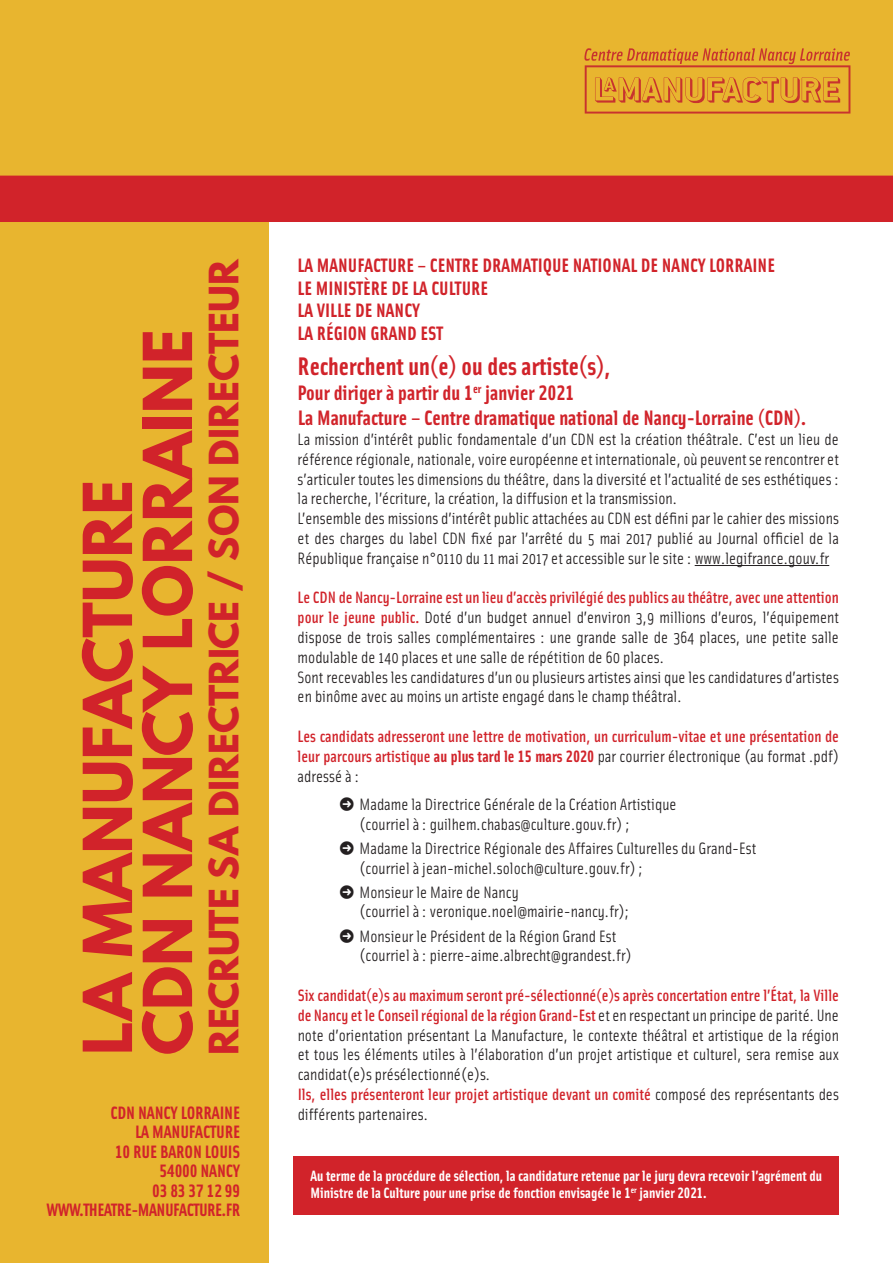
<style>
.page{position:relative;width:893px;height:1263px;background:#fff}
.page>*{position:absolute;margin:0;border:0;box-sizing:border-box;transform-origin:0 0}
.t1{font:700 59.85px/60px "League Spartan";color:#d1232a}
.t2{font:700 35.85px "League Spartan";color:#d1232a}
.t3{font:25.5px "Solex Bold Lining";color:#d1232a}
.t4{font:21px/25.2px "Solex Bold Lining";color:#d1232a}
.t5{font:19.5px/22.5px "Solex Bold Lining";color:#d1232a}
.t6{font:18px/19.5px "Solex Bold Lining";letter-spacing:-.01em;color:#d1232a;text-align:right}
.t7{font:16.5px/19.8px "Solex";color:#231f20}
.t8{font:16.5px/19.8px "Solex Medium Lining";color:#d1232a}
.t9{font:15px/16.5px "Solex Bold Lining";color:#fff}
.s1{font-family:"Solex Medium Lining";color:#d1232a}
.s2{font-family:"Solex Bold Lining";color:#d1232a}
.s3{font-family:"Solex";color:#231f20}
</style>
<div class="page">
<div style="left:0;top:0;width:268px;height:1263px;background:#e8b52f"></div>
<hr style="left:695px;top:565px;width:134px;height:1px;background:#231f20">
<div style="left:293px;top:1157px;width:546px;height:58px;background:#d1232a"></div>
<div style="left:0;top:0;width:893px;height:213px;background:#e8b52f"></div>
<div style="left:0;top:175px;width:893px;height:47px;background:#d1232a"></div>
<svg style="left:584px;top:48px;width:266px;height:66px"></svg>
<h1 class="t1" style="left:77px;top:1055px;width:727px;rotate:-90deg">LA MANUFACTURE<br>CDN NANCY LORRAINE</h1>
<h2 class="t2" style="left:196px;top:1055px;width:798px;rotate:-90deg">RECRUTE SA DIRECTRICE / SON DIRECTEUR</h2>
<p class="t6" style="left:46px;top:1102px;width:195px">CDN NANCY LORRAINE<br>LA MANUFACTURE<br>10 RUE BARON LOUIS<br>54000 NANCY<br>03 83 37 12 99<br>WWW.THEATRE-MANUFACTURE.FR</p>
<p class="t5" style="left:298px;top:254px;width:479px">LA MANUFACTURE – CENTRE DRAMATIQUE NATIONAL DE NANCY LORRAINE<br>LE MINISTÈRE DE LA CULTURE<br>LA VILLE DE NANCY<br>LA RÉGION GRAND EST</p>
<h3 class="t3" style="left:298px;top:349px;width:315px">Recherchent un(e) ou des artiste(s),</h3>
<p class="t4" style="left:298px;top:379px;width:510px">Pour diriger à partir du 1<sup>er</sup> janvier 2021<br>La Manufacture – Centre dramatique national de Nancy-Lorraine (CDN).</p>
<p class="t7" style="left:298px;top:429px;width:543px">La mission d’intérêt public fondamentale d’un CDN est la création théâtrale. C’est un lieu de référence régionale, nationale, voire européenne et internationale, où peuvent se rencontrer et s’articuler toutes les dimensions du théâtre, dans la diversité et l’actualité de ses esthétiques : la recherche, l’écriture, la création, la diffusion et la transmission.<br>L’ensemble des missions d’intérêt public attachées au CDN est défini par le cahier des missions et des charges du label CDN fixé par l’arrêté du 5 mai 2017 publié au Journal officiel de la République française n°0110 du 11 mai 2017 et accessible sur le site : www.legifrance.gouv.fr</p>
<p class="t8" style="left:298px;top:587px;width:543px">Le CDN de Nancy-Lorraine est un lieu d’accès privilégié des publics au théâtre, avec une attention</p>
<p class="t7" style="left:298px;top:607px;width:543px"><span class="s1">pour le jeune public.</span> Doté d’un budget annuel d’environ 3,9 millions d’euros, l’équipement dispose de trois salles complémentaires : une grande salle de 364 places, une petite salle modulable de 140 places et une salle de répétition de 60 places.<br>Sont recevables les candidatures d’un ou plusieurs artistes ainsi que les candidatures d’artistes en binôme avec au moins un artiste engagé dans le champ théâtral.</p>
<p class="t8" style="left:298px;top:726px;width:543px">Les candidats adresseront une lettre de motivation, un curriculum-vitae et une présentation de</p>
<p class="t7" style="left:298px;top:746px;width:543px"><span class="s1">leur parcours artistique</span> <span class="s2">au plus tard le 15 mars 2020</span> par courrier électronique (au format .pdf) adressé à :</p>
<p class="t7" style="left:360px;top:794px;width:318px">Madame la Directrice Générale de la Création Artistique (courriel à : guilhem.chabas@culture.gouv.fr) ;</p>
<p class="t7" style="left:360px;top:837px;width:398px">Madame la Directrice Régionale des Affaires Culturelles du Grand-Est (courriel à jean-michel.soloch@culture.gouv.fr) ;</p>
<p class="t7" style="left:360px;top:881px;width:271px">Monsieur le Maire de Nancy<br>(courriel à : veronique.noel@mairie-nancy.fr);</p>
<p class="t7" style="left:360px;top:925px;width:274px">Monsieur le Président de la Région Grand Est (courriel à : pierre-aime.albrecht@grandest.fr)</p>
<p class="t8" style="left:298px;top:984px;width:543px">Six candidat(e)s au maximum seront pré-sélectionné(e)s après concertation entre l’État, la Ville de Nancy et le Conseil régional de la région Grand-Est <span class="s3">et en respectant un principe de parité. Une</span></p>
<p class="t7" style="left:298px;top:1024px;width:543px;text-align:justify">note d’orientation présentant La Manufacture, le contexte théâtral et artistique de la région et tous les éléments utiles à l’élaboration d’un projet artistique et culturel, sera remise aux candidat(e)s présélectionné(e)s.</p>
<p class="t8" style="left:298px;top:1083px;width:543px">Ils, elles présenteront leur projet artistique devant un comité <span class="s3">composé des représentants des</span></p>
<p class="t7" style="left:298px;top:1103px;width:132px">différents partenaires.</p>
<p class="t9" style="left:310px;top:1167px;width:513px">Au terme de la procédure de sélection, la candidature retenue par le jury devra recevoir l’agrément du<br>Ministre de la Culture pour une prise de fonction envisagée le 1<sup>er</sup> janvier 2021.</p>
</div>
